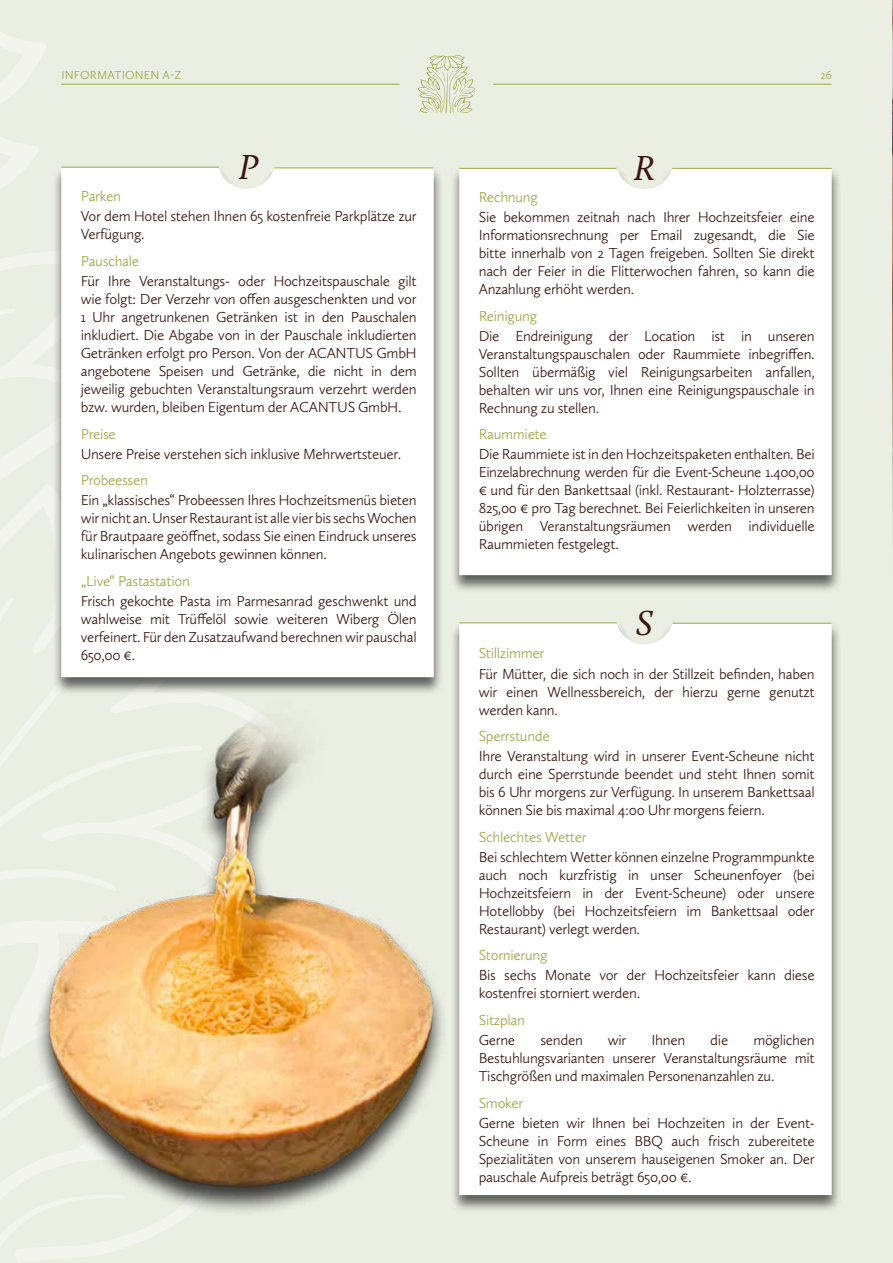
<style>
.page{position:relative;width:893px;height:1263px;background:#ebeee2}
.page>*{position:absolute;margin:0;border:0;box-sizing:border-box;transform-origin:0 0}
.t1{font:italic 36px "Calluna";color:#381812}
.t2{font:300 15px/18px "Calluna Sans";letter-spacing:-.02em;color:#381812;text-align:justify}
.t3{font:300 15px "Calluna Sans";letter-spacing:-.02em;color:#9ca744}
.t4{font:300 12px "Calluna Sans";letter-spacing:.015em;color:#9ca744}
</style>
<div class="page">
<img style="left:892px;top:0;width:1px;height:534px">
<svg style="left:0;top:32px;width:279px;height:239px"></svg>
<svg style="left:0;top:309px;width:186px;height:953px"></svg>
<div style="left:450px;top:622px;width:391px;height:591px;background:#000;opacity:.6"></div>
<div style="left:459px;top:623px;width:373px;height:572px;background:#fff"></div>
<hr style="left:459px;top:622px;width:158px;height:1px;background:#9ca744">
<hr style="left:672px;top:623px;width:160px;height:1px;background:#9ca744">
<div style="left:450px;top:167px;width:391px;height:427px;background:#000;opacity:.6"></div>
<div style="left:459px;top:168px;width:373px;height:407px;background:#fff"></div>
<hr style="left:672px;top:168px;width:160px;height:1px;background:#9ca744">
<hr style="left:459px;top:168px;width:158px;height:1px;background:#9ca744">
<div style="left:52px;top:167px;width:391px;height:529px;background:#000;opacity:.6"></div>
<div style="left:61px;top:168px;width:373px;height:452px;background:#fff"></div>
<hr style="left:61px;top:167px;width:158px;height:1px;background:#9ca744">
<hr style="left:274px;top:168px;width:160px;height:1px;background:#9ca744">
<img style="left:13px;top:620px;width:439px;height:586px">
<svg style="left:418px;top:55px;width:57px;height:58px"></svg>
<hr style="left:493px;top:84px;width:339px;height:1px;background:#9ca744">
<hr style="left:61px;top:84px;width:339px;height:1px;background:#9ca744">
<p class="t4" style="left:61px;top:68px;width:121px">INFORMATIONEN A-Z</p>
<p class="t4" style="left:820px;top:68px;width:13px">26</p>
<h1 class="t1" style="left:239px;top:145px;width:21px">P</h1>
<p class="t3" style="left:81px;top:187px;width:42px">Parken</p>
<p class="t2" style="left:81px;top:207px;width:337px">Vor dem Hotel stehen Ihnen 65 kostenfreie Parkplätze zur<br>Verfügung.</p>
<p class="t3" style="left:81px;top:252px;width:60px">Pauschale</p>
<p class="t2" style="left:81px;top:272px;width:337px">Für Ihre Veranstaltungs- oder Hochzeitspauschale gilt wie folgt: Der Verzehr von offen ausgeschenkten und vor 1 Uhr angetrunkenen Getränken ist in den Pauschalen inkludiert. Die Abgabe von in der Pauschale inkludierten Getränken erfolgt pro Person. Von der ACANTUS GmbH angebotene Speisen und Getränke, die nicht in dem jeweilig gebuchten Veranstaltungsraum verzehrt werden bzw. wurden, bleiben Eigentum der ACANTUS GmbH.</p>
<p class="t3" style="left:81px;top:425px;width:37px">Preise</p>
<p class="t2" style="left:81px;top:445px;width:322px">Unsere Preise verstehen sich inklusive Mehrwertsteuer.</p>
<p class="t3" style="left:81px;top:471px;width:69px">Probeessen</p>
<p class="t2" style="left:81px;top:491px;width:337px">Ein „klassisches“ Probeessen Ihres Hochzeitsmenüs bieten wir nicht an. Unser Restaurant ist alle vier bis sechs Wochen für Brautpaare geöffnet, sodass Sie einen Eindruck unseres kulinarischen Angebots gewinnen können.</p>
<p class="t3" style="left:81px;top:572px;width:111px">„Live“ Pastastation</p>
<p class="t2" style="left:81px;top:592px;width:337px">Frisch gekochte Pasta im Parmesanrad geschwenkt und wahlweise mit Trüffelöl sowie weiteren Wiberg Ölen verfeinert. Für den Zusatzaufwand berechnen wir pauschal 650,00 €.</p>
<h1 class="t1" style="left:634px;top:147px;width:23px">R</h1>
<p class="t3" style="left:479px;top:188px;width:61px">Rechnung</p>
<p class="t2" style="left:479px;top:208px;width:337px">Sie bekommen zeitnah nach Ihrer Hochzeitsfeier eine Informationsrechnung per Email zugesandt, die Sie bitte innerhalb von 2 Tagen freigeben. Sollten Sie direkt nach der Feier in die Flitterwochen fahren, so kann die Anzahlung erhöht werden.</p>
<p class="t3" style="left:479px;top:307px;width:60px">Reinigung</p>
<p class="t2" style="left:479px;top:326px;width:337px">Die Endreinigung der Location ist in unseren Veranstaltungspauschalen oder Raummiete inbegriffen.<br>Sollten übermäßig viel Reinigungsarbeiten anfallen, behalten wir uns vor, Ihnen eine Reinigungspauschale in Rechnung zu stellen.</p>
<p class="t3" style="left:479px;top:425px;width:70px">Raummiete</p>
<p class="t2" style="left:479px;top:445px;width:337px">Die Raummiete ist in den Hochzeitspaketen enthalten. Bei Einzelabrechnung werden für die Event-Scheune 1.400,00 € und für den Bankettsaal (inkl. Restaurant- Holzterrasse)<br>825,00 € pro Tag berechnet. Bei Feierlichkeiten in unseren übrigen Veranstaltungsräumen werden individuelle Raummieten festgelegt.</p>
<h1 class="t1" style="left:636px;top:601px;width:19px">S</h1>
<p class="t3" style="left:479px;top:644px;width:67px">Stillzimmer</p>
<p class="t2" style="left:479px;top:664px;width:337px">Für Mütter, die sich noch in der Stillzeit befinden, haben wir einen Wellnessbereich, der hierzu gerne genutzt werden kann.</p>
<p class="t3" style="left:479px;top:727px;width:73px">Sperrstunde</p>
<p class="t2" style="left:479px;top:747px;width:337px">Ihre Veranstaltung wird in unserer Event-Scheune nicht durch eine Sperrstunde beendet und steht Ihnen somit bis 6 Uhr morgens zur Verfügung. In unserem Bankettsaal können Sie bis maximal 4:00 Uhr morgens feiern.</p>
<p class="t3" style="left:479px;top:828px;width:109px">Schlechtes Wetter</p>
<p class="t2" style="left:479px;top:848px;width:337px">Bei schlechtem Wetter können einzelne Programmpunkte auch noch kurzfristig in unser Scheunenfoyer (bei Hochzeitsfeiern in der Event-Scheune) oder unsere Hotellobby (bei Hochzeitsfeiern im Bankettsaal oder Restaurant) verlegt werden.</p>
<p class="t3" style="left:479px;top:946px;width:70px">Stornierung</p>
<p class="t2" style="left:479px;top:966px;width:337px">Bis sechs Monate vor der Hochzeitsfeier kann diese kostenfrei storniert werden.</p>
<p class="t3" style="left:479px;top:1011px;width:48px">Sitzplan</p>
<p class="t2" style="left:479px;top:1031px;width:38px">Gerne</p>
<p class="t2" style="left:540px;top:1031px;width:44px">senden</p>
<p class="t2" style="left:608px;top:1031px;width:20px">wir</p>
<p class="t2" style="left:652px;top:1031px;width:35px">Ihnen</p>
<p class="t2" style="left:710px;top:1031px;width:19px">die</p>
<p class="t2" style="left:479px;top:1031px;width:337px;text-indent:275px">möglichen Bestuhlungsvarianten unserer Veranstaltungsräume mit Tischgrößen und maximalen Personenanzahlen zu.</p>
<p class="t3" style="left:479px;top:1093px;width:46px">Smoker</p>
<p class="t2" style="left:479px;top:1113px;width:337px">Gerne bieten wir Ihnen bei Hochzeiten in der Event-Scheune in Form eines BBQ auch frisch zubereitete Spezialitäten von unserem hauseigenen Smoker an. Der pauschale Aufpreis beträgt 650,00 €.</p>
</div>
